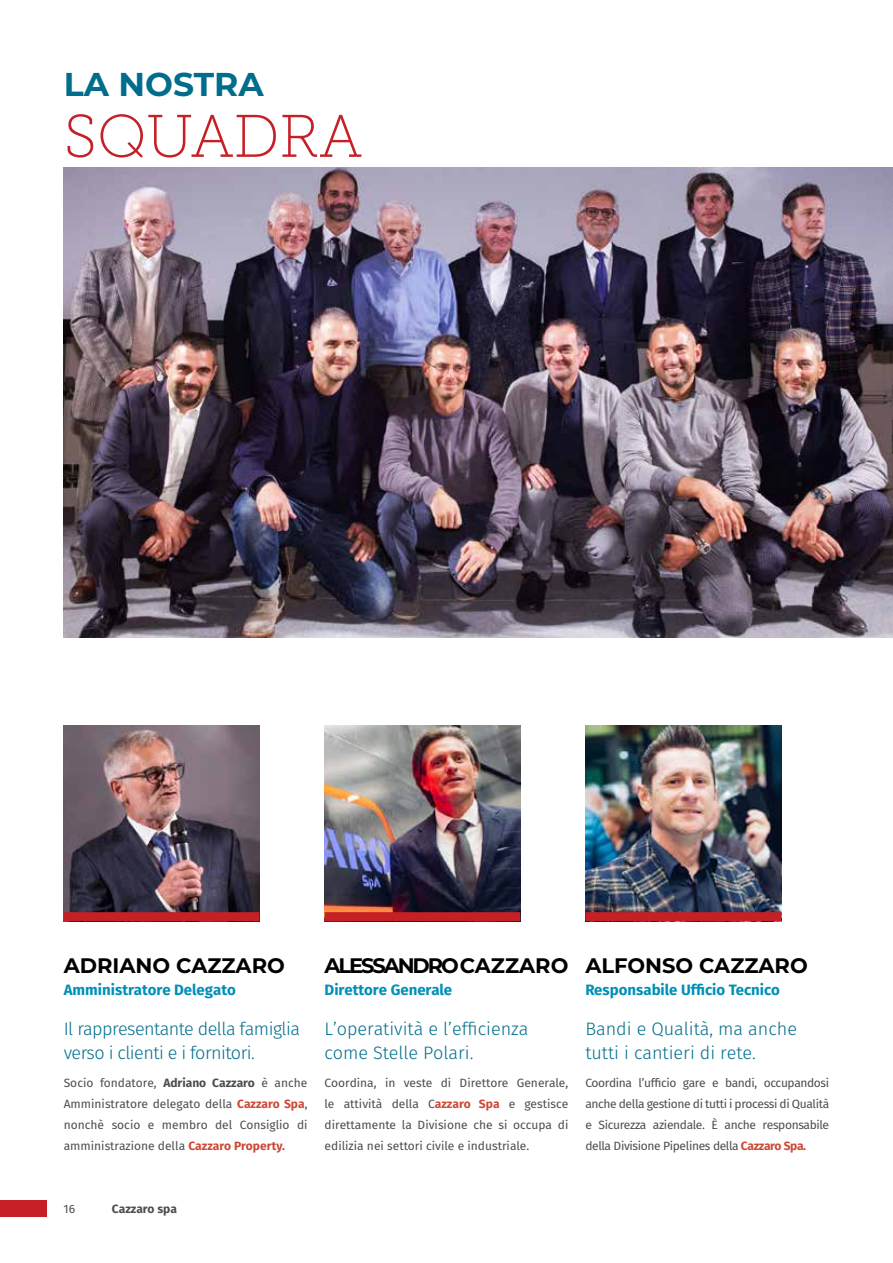
<style>
.page{position:relative;width:893px;height:1263px;background:#fff}
.page>*{position:absolute;margin:0;border:0;box-sizing:border-box;transform-origin:0 0}
.t1{font:60px "Museo Slab 100";letter-spacing:-.005em;color:#c52026}
.t2{font:700 33px "Montserrat";color:#006d8c}
.t3{font:700 21px "Montserrat";color:#000}
.t4{font:300 18px/24px "Fira Sans";color:#006d8c}
.t5{font:300 18px/24px "Fira Sans";letter-spacing:-.03em;color:#006d8c}
.t6{font:700 15px "Fira Sans";color:#008fb7}
.t7{font:12px/21px "Fira Sans";color:#4d4d4f;text-align:justify}
.t8{font:700 12px "Fira Sans";color:#4d4d4f}
.s1{font-weight:700}
.s2{font-weight:700;color:#cc4937}
</style>
<div class="page">
<img style="left:64px;top:168px;width:829px;height:470px">
<img style="left:325px;top:725px;width:195px;height:187px">
<img style="left:64px;top:725px;width:195px;height:187px">
<img style="left:585px;top:725px;width:196px;height:187px">
<div style="left:0;top:1200px;width:47px;height:17px;background:#c52026"></div>
<div style="left:64px;top:912px;width:195px;height:9px;background:#c52026"></div>
<div style="left:325px;top:912px;width:195px;height:9px;background:#c52026"></div>
<div style="left:585px;top:912px;width:196px;height:9px;background:#c52026"></div>
<h2 class="t2" style="left:64px;top:60px;width:201px">LA NOSTRA</h2>
<h1 class="t1" style="left:64px;top:104px;width:300px">SQUADRA</h1>
<h3 class="t3" style="left:64px;top:950px;width:223px">ADRIANO CAZZARO</h3>
<h3 class="t3" style="left:325px;top:950px;width:485px">ALESSANDRO CAZZARO ALFONSO CAZZARO</h3>
<p class="t6" style="left:64px;top:979px;width:173px">Amministratore Delegato</p>
<p class="t6" style="left:325px;top:979px;width:129px">Direttore Generale</p>
<p class="t6" style="left:585px;top:979px;width:196px">Responsabile Ufficio Tecnico</p>
<h3 class="t5" style="left:64px;top:1017px;width:238px">Il rappresentante della famiglia verso i clienti e i fornitori.</h3>
<h3 class="t4" style="left:325px;top:1017px;width:205px">L’operatività e l’efficienza come Stelle Polari.</h3>
<h3 class="t4" style="left:585px;top:1017px;width:213px">Bandi e Qualità, ma anche tutti i cantieri di rete.</h3>
<p class="t7" style="left:64px;top:1072px;width:245px">Socio fondatore, <span class="s1">Adriano Cazzaro</span> è anche Amministratore delegato della <span class="s2">Cazzaro Spa</span>, nonchè socio e membro del Consiglio di amministrazione della <span class="s2">Cazzaro Property.</span></p>
<p class="t7" style="left:325px;top:1072px;width:245px">Coordina, in veste di Direttore Generale, le attività della C<span class="s2">azzaro Spa</span> e gestisce direttamente la Divisione che si occupa di edilizia nei settori civile e industriale.</p>
<p class="t7" style="left:585px;top:1072px;width:245px">Coordina l’ufficio gare e bandi, occupandosi anche della gestione di tutti i processi di Qualità e Sicurezza aziendale. È anche responsabile della Divisione Pipelines della <span class="s2">Cazzaro Spa.</span></p>
<p class="t7" style="left:64px;top:1198px;width:13px">16</p>
<p class="t8" style="left:112px;top:1200px;width:67px">Cazzaro spa</p>
</div>
